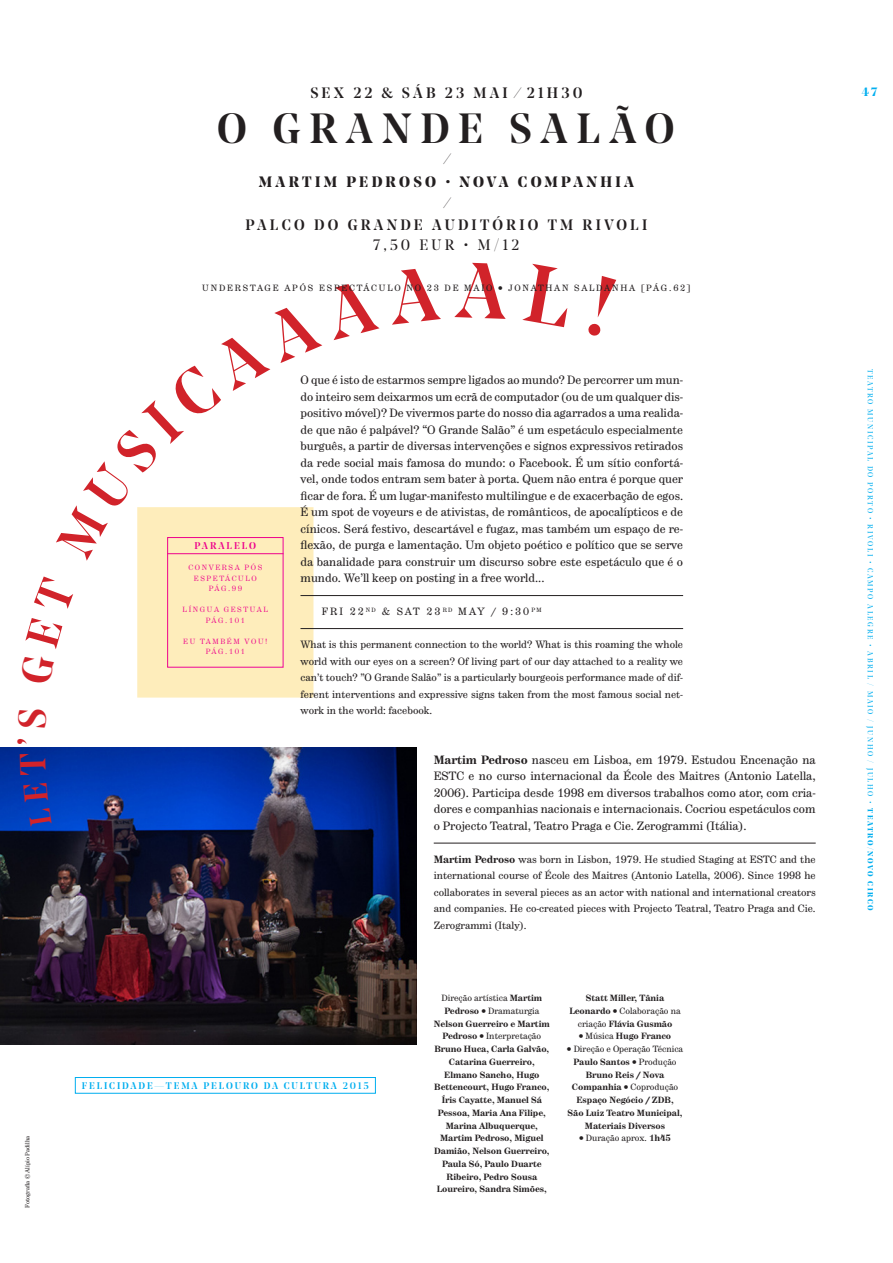
<style>
.page{position:relative;width:893px;height:1263px;background:#fff}
.page>*{position:absolute;margin:0;border:0;box-sizing:border-box;transform-origin:0 0}
.t1{font:500 42px "Noe Display";letter-spacing:.21em;color:#231f20}
.t2{font:500 15px/22.5px "Noe Display";letter-spacing:.22em;color:#231f20;text-align:center}
.t3{font:700 15px "Noe Display";letter-spacing:.22em;color:#231f20}
.t4{font:15px "Noe Display";letter-spacing:.21em;color:#231f20}
.t5{font:12px/16.5px "Hercules Text";color:#231f20;text-align:justify}
.t6{font:700 12px "Noe Display";color:#00aeef}
.t7{font:10.5px/16.5px "Hercules Text";color:#231f20;text-align:justify}
.t8{font:10.5px "Hercules Text";letter-spacing:.2em;color:#231f20}
.t9{font:500 9.75px "Noe Display";letter-spacing:.2em;color:#ed028c}
.t10{font:500 9.6px "Noe Display";letter-spacing:.2em;color:#00aeef}
.t11{font:700 9px/12.8px "Hercules Text";color:#231f20;text-align:center}
.t12{font:9px "Hercules Text";letter-spacing:.2em;color:#231f20}
.t13{font:9px "Hercules Text";color:#231f20}
.t14{font:7.5px "Noe Display";letter-spacing:.22em;color:#00aeef}
.t15{font:7.5px/10.5px "Hercules";letter-spacing:.215em;color:#ed028c;text-align:center}
.t16{font:6px "Hercules Text";color:#231f20}
.s1{font-weight:700}
.s2{font-weight:400}
</style>
<div class="page">
<img style="left:0;top:747px;width:417px;height:297px">
<svg style="left:137px;top:561px;width:191px;height:137px;background:#fdeec5"></svg>
<div style="left:168px;top:537px;width:115px;height:130px;background:#feedbb"></div>
<div style="left:167px;top:537px;width:116px;height:131px;border:1px solid #ed028c"></div>
<hr style="left:300px;top:595px;width:383px;height:1px;background:#231f20">
<hr style="left:300px;top:628px;width:383px;height:1px;background:#231f20">
<div style="left:75px;top:1077px;width:301px;height:17px;border:1px solid #00aeef"></div>
<hr style="left:434px;top:843px;width:382px;height:1px;background:#231f20">
<svg style="left:23px;top:783px;width:29px;height:44px"></svg>
<svg style="left:20px;top:754px;width:26px;height:21px"></svg>
<svg style="left:137px;top:507px;width:177px;height:54px"></svg>
<p class="t16" style="left:24px;top:1208px;width:73px;rotate:-90deg">Fotografia © Alípio Padilha</p>
<p class="t2" style="left:310px;top:82px;width:274px">SEX 22 &amp; SÁB 23 MAI ⁄ 21H30</p>
<h1 class="t1" style="left:217px;top:102px;width:459px">O GRANDE SALÃO</h1>
<p class="t2" style="left:447px;top:148px;width:2px">⁄</p>
<p class="t3" style="left:259px;top:172px;width:377px">MARTIM PEDROSO • NOVA COMPANHIA</p>
<p class="t2" style="left:245px;top:191px;width:403px">⁄<br>PALCO DO GRANDE AUDITÓRIO TM RIVOLI</p>
<p class="t4" style="left:373px;top:235px;width:148px">7,50 EUR • M/12</p>
<p class="t12" style="left:202px;top:283px;width:490px">UNDERSTAGE APÓS ESPECTÁCULO NO 23 DE MAIO • JONATHAN SALDANHA [PÁG.62]</p>
<p class="t9" style="left:195px;top:539px;width:63px">PARALELO</p>
<p class="t15" style="left:188px;top:562px;width:75px">CONVERSA PÓS<br>ESPETÁCULO<br>PÁG.99</p>
<p class="t15" style="left:183px;top:604px;width:87px">LÍNGUA GESTUAL<br>PÁG.101</p>
<p class="t15" style="left:183px;top:636px;width:86px">EU TAMBÉM VOU!<br>PÁG.101</p>
<p class="t5" style="left:300px;top:372px;width:384px">O que é isto de estarmos sempre ligados ao mundo? De percorrer um mun&shy;do inteiro sem deixarmos um ecrã de computador (ou de um qualquer dis&shy;positivo móvel)? De vivermos parte do nosso dia agarrados a uma realida&shy;de que não é palpável? “O Grande Salão” é um espetáculo especialmente burguês, a partir de diversas intervenções e signos expressivos retirados da rede social mais famosa do mundo: o Facebook. É um sítio confortá&shy;vel, onde todos entram sem bater à porta. Quem não entra é porque quer ficar de fora. É um lugar-manifesto multilingue e de exacerbação de egos.<br>É um spot de voyeurs e de ativistas, de românticos, de apocalípticos e de cínicos. Será festivo, descartável e fugaz, mas também um espaço de re&shy;flexão, de purga e lamentação. Um objeto poético e político que se serve da banalidade para construir um discurso sobre este espetáculo que é o mundo. We’ll keep on posting in a free world...</p>
<p class="t8" style="left:322px;top:606px;width:221px">FRI 22 <sup>ND</sup> &amp; SAT 23 <sup>RD</sup> MAY / 9:30 <sup>PM</sup></p>
<p class="t7" style="left:300px;top:637px;width:384px">What is this permanent connection to the world? What is this roaming the whole world with our eyes on a screen? Of living part of our day attached to a reality we can’t touch? ”O Grande Salão” is a particularly bourgeois performance made of dif&shy;ferent interventions and expressive signs taken from the most famous social net&shy;work in the world: facebook.</p>
<p class="t5" style="left:434px;top:752px;width:383px"><span class="s1">Martim Pedroso</span> nasceu em Lisboa, em 1979. Estudou Encenação na ESTC e no curso internacional da École des Maitres (Antonio Latella, 2006). Participa desde 1998 em diversos trabalhos como ator, com cria&shy;dores e companhias nacionais e internacionais. Cocriou espetáculos com o Projecto Teatral, Teatro Praga e Cie. Zerogrammi (Itália).</p>
<p class="t7" style="left:434px;top:851px;width:383px"><span class="s1">Martim Pedroso</span> was born in Lisbon, 1979. He studied Staging at ESTC and the international course of École des Maitres (Antonio Latella, 2006). Since 1998 he collaborates in several pieces as an actor with national and international creators and companies. He co-created pieces with Projecto Teatral, Teatro Praga and Cie.<br>Zerogrammi (Italy).</p>
<p class="t10" style="left:82px;top:1079px;width:289px">FELICIDADE—TEMA PELOURO DA CULTURA 2015</p>
<p class="t11" style="left:434px;top:992px;width:117px"><span class="s2">Direção artística</span> Martim<br>Pedroso • <span class="s2">Dramaturgia<br></span>Nelson Guerreiro e Martim<br>Pedroso • <span class="s2">Interpretação<br></span>Bruno Huca, Carla Galvão,<br>Catarina Guerreiro,<br>Elmano Sancho, Hugo<br>Bettencourt, Hugo Franco,<br>Íris Cayatte, Manuel Sá<br>Pessoa, Maria Ana Filipe,<br>Marina Albuquerque,<br>Martim Pedroso, Miguel<br>Damião, Nelson Guerreiro,<br>Paula Só, Paulo Duarte<br>Ribeiro, Pedro Sousa<br>Loureiro, Sandra Simões,</p>
<p class="t11" style="left:569px;top:992px;width:113px">Statt Miller, Tânia<br>Leonardo • <span class="s2">Colaboração na criação</span> Flávia Gusmão</p>
<p class="t11" style="left:579px;top:1030px;width:94px">• <span class="s2">Música</span> Hugo Franco</p>
<p class="t11" style="left:567px;top:1043px;width:118px">• <span class="s2">Direção e Operação Técnica<br></span>Paulo Santos • <span class="s2">Produção<br></span>Bruno Reis / Nova<br>Companhia • <span class="s2">Coprodução<br></span>Espaço Negócio / ZDB,<br>São Luiz Teatro Municipal,<br>Materiais Diversos</p>
<p class="t13" style="left:579px;top:1133px;width:93px"><span class="s1">•</span> Duração aprox. <span class="s1">1h45</span></p>
<p class="t6" style="left:862px;top:84px;width:17px">47</p>
<p class="t14" style="left:875px;top:369px;width:544px;rotate:90deg">TEATRO MUNICIPAL DO PORTO • RIVOLI • CAMPO ALEGRE • ABRIL / MAIO / JUNHO / JULHO • <span class="s1">TEATRO/NOVO CIRCO</span></p>
</div>
